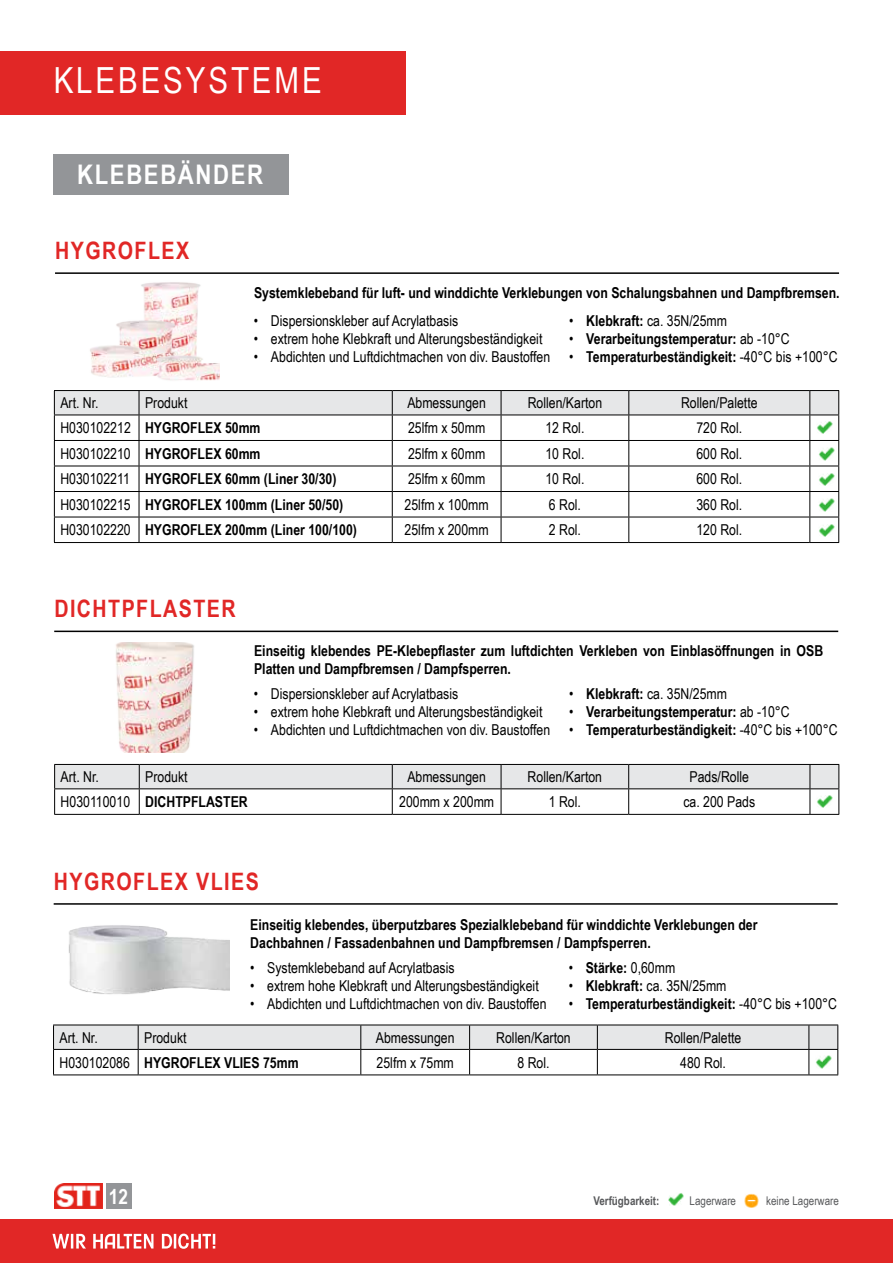
<style>
.page{position:relative;width:893px;height:1263px;background:#fff}
.page>*{position:absolute;margin:0;border:0;box-sizing:border-box;transform-origin:0 0}
.t1{font:36px "Arial Narrow";letter-spacing:.08em;color:#fff}
.t2{font:700 27px "Arial Narrow";letter-spacing:.06em;color:#fff}
.t3{font:700 24px "Arial Narrow";letter-spacing:.06em;color:#e12726}
.t4{font:700 21px "Arial Narrow";color:#fff}
.t5{font:15px "Arial Narrow";color:#000}
.t6{font:700 15px/18px "Arial Narrow";color:#000}
.t7{font:12px "Arial Narrow";color:#58595b}
.t8{font:700 12px "Arial Narrow";color:#58595b}
.s1{font-weight:700}
.s2{font-weight:400}
</style>
<div class="page">
<div style="left:0;top:1219px;width:893px;height:44px;background:#e12726"></div>
<svg style="left:52px;top:1233px;width:163px;height:16px"></svg>
<img style="left:54px;top:1183px;width:48px;height:26px">
<div style="left:106px;top:1183px;width:25px;height:26px;background:#939598"></div>
<img style="left:668px;top:1193px;width:16px;height:13px">
<img style="left:744px;top:1193px;width:15px;height:15px">
<div style="left:54px;top:154px;width:235px;height:41px;background:#939598"></div>
<hr style="left:55px;top:272px;width:784px;height:2px;background:#000">
<img style="left:128px;top:272px;width:84px;height:40px">
<img style="left:116px;top:312px;width:82px;height:39px">
<img style="left:90px;top:344px;width:88px;height:33px">
<img style="left:144px;top:351px;width:76px;height:30px">
<svg style="left:54px;top:390px;width:785px;height:153px"></svg>
<img style="left:816px;top:421px;width:19px;height:13px">
<img style="left:818px;top:448px;width:18px;height:13px">
<img style="left:818px;top:473px;width:18px;height:13px">
<img style="left:818px;top:498px;width:18px;height:13px">
<img style="left:818px;top:524px;width:18px;height:13px">
<hr style="left:54px;top:631px;width:784px;height:1px;background:#000">
<img style="left:116px;top:642px;width:78px;height:111px">
<svg style="left:54px;top:764px;width:785px;height:51px"></svg>
<img style="left:816px;top:795px;width:19px;height:13px">
<div style="left:0;top:51px;width:406px;height:63px;background:#e12726"></div>
<hr style="left:54px;top:903px;width:784px;height:2px;background:#000">
<img style="left:63px;top:903px;width:167px;height:91px">
<svg style="left:53px;top:1024px;width:785px;height:51px"></svg>
<img style="left:815px;top:1055px;width:19px;height:14px">
<h1 class="t1" style="left:54px;top:54px;width:269px">KLEBESYSTEME</h1>
<h2 class="t2" style="left:77px;top:154px;width:136px">KLEBEBÄNDE</h2>
<h2 class="t2" style="left:247px;top:154px;width:17px">R</h2>
<h3 class="t3" style="left:55px;top:232px;width:135px">HYGROFLEX</h3>
<p class="t6" style="left:254px;top:283px;width:587px">Systemklebeband für luft- und winddichte Verklebungen von Schalungsbahnen und Dampfbremsen.</p>
<p class="t5" style="left:254px;top:310px;width:206px">• Dispersionskleber auf Acrylatbasis</p>
<p class="t5" style="left:254px;top:328px;width:290px">• extrem hohe Klebkraft und Alterungsbeständigkeit</p>
<p class="t5" style="left:254px;top:346px;width:298px">• Abdichten und Luftdichtmachen von div. Baustoffen</p>
<p class="t5" style="left:569px;top:310px;width:159px">• <span class="s1">Klebkraft:</span> ca. 35N/25mm</p>
<p class="t6" style="left:569px;top:329px;width:222px"><span class="s2">•</span> Verarbeitungstemperatur: <span class="s2">ab -10°C</span></p>
<p class="t6" style="left:569px;top:347px;width:270px"><span class="s2">•</span> Temperaturbeständigkeit: <span class="s2">-40°C bis +100°C</span></p>
<p class="t5" style="left:60px;top:392px;width:40px">Art. Nr.</p>
<p class="t5" style="left:145px;top:392px;width:44px">Produkt</p>
<p class="t5" style="left:407px;top:392px;width:80px">Abmessungen</p>
<p class="t5" style="left:528px;top:392px;width:76px">Rollen/Karton</p>
<p class="t5" style="left:681px;top:392px;width:78px">Rollen/Palette</p>
<p class="t6" style="left:60px;top:418px;width:202px"><span class="s2">H030102212</span> HYGROFLEX 50mm</p>
<p class="t5" style="left:408px;top:417px;width:79px">25lfm x 50mm</p>
<p class="t5" style="left:545px;top:417px;width:40px">12 Rol.</p>
<p class="t5" style="left:696px;top:417px;width:47px">720 Rol.</p>
<p class="t6" style="left:60px;top:444px;width:202px"><span class="s2">H030102210</span> HYGROFLEX 60mm</p>
<p class="t5" style="left:408px;top:442px;width:79px">25lfm x 60mm</p>
<p class="t5" style="left:545px;top:442px;width:40px">10 Rol.</p>
<p class="t5" style="left:696px;top:442px;width:47px">600 Rol.</p>
<p class="t6" style="left:60px;top:469px;width:278px"><span class="s2">H030102211</span> HYGROFLEX 60mm (Liner 30/30)</p>
<p class="t5" style="left:408px;top:468px;width:79px">25lfm x 60mm</p>
<p class="t5" style="left:545px;top:468px;width:40px">10 Rol.</p>
<p class="t5" style="left:696px;top:468px;width:47px">600 Rol.</p>
<p class="t6" style="left:60px;top:495px;width:284px"><span class="s2">H030102215</span> HYGROFLEX 100mm (Liner 50/50)</p>
<p class="t5" style="left:405px;top:493px;width:86px">25lfm x 100mm</p>
<p class="t5" style="left:549px;top:493px;width:34px">6 Rol.</p>
<p class="t5" style="left:696px;top:493px;width:47px">360 Rol.</p>
<p class="t6" style="left:60px;top:520px;width:298px"><span class="s2">H030102220</span> HYGROFLEX 200mm (Liner 100/100)</p>
<p class="t5" style="left:405px;top:519px;width:86px">25lfm x 200mm</p>
<p class="t5" style="left:549px;top:519px;width:34px">2 Rol.</p>
<p class="t5" style="left:696px;top:519px;width:47px">120 Rol.</p>
<h3 class="t3" style="left:54px;top:590px;width:14px">DICH</h3>
<h3 class="t3" style="left:108px;top:590px;width:129px">TPFLASTER</h3>
<p class="t6" style="left:254px;top:641px;width:571px">Einseitig klebendes PE-Klebepflaster zum luftdichten Verkleben von Einblasöffnungen in OSB<br>Platten und Dampfbremsen / Dampfsperren.</p>
<p class="t5" style="left:254px;top:683px;width:206px">• Dispersionskleber auf Acrylatbasis</p>
<p class="t5" style="left:254px;top:701px;width:290px">• extrem hohe Klebkraft und Alterungsbeständigkeit</p>
<p class="t5" style="left:254px;top:719px;width:298px">• Abdichten und Luftdichtmachen von div. Baustoffen</p>
<p class="t5" style="left:569px;top:683px;width:159px">• <span class="s1">Klebkraft:</span> ca. 35N/25mm</p>
<p class="t6" style="left:569px;top:702px;width:222px"><span class="s2">•</span> Verarbeitungstemperatur: <span class="s2">ab -10°C</span></p>
<p class="t6" style="left:569px;top:720px;width:270px"><span class="s2">•</span> Temperaturbeständigkeit: <span class="s2">-40°C bis +100°C</span></p>
<p class="t5" style="left:61px;top:766px;width:40px">Art. Nr.</p>
<p class="t5" style="left:145px;top:766px;width:44px">Produkt</p>
<p class="t5" style="left:407px;top:766px;width:80px">Abmessungen</p>
<p class="t5" style="left:528px;top:766px;width:76px">Rollen/Karton</p>
<p class="t5" style="left:690px;top:766px;width:61px">Pads/Rolle</p>
<p class="t5" style="left:61px;top:791px;width:93px">H030110010 <span class="s1">DICH</span></p>
<p class="t6" style="left:175px;top:792px;width:74px">TPFLASTER</p>
<p class="t5" style="left:399px;top:791px;width:97px">200mm x 200mm</p>
<p class="t5" style="left:549px;top:791px;width:34px">1 Rol.</p>
<p class="t5" style="left:683px;top:791px;width:73px">ca. 200 Pads</p>
<h3 class="t3" style="left:54px;top:863px;width:183px">HYGROFLEX VLIES</h3>
<p class="t6" style="left:250px;top:915px;width:509px">Einseitig klebendes, überputzbares Spezialklebeband für winddichte Verklebungen der<br>Dachbahnen / Fassadenbahnen und Dampfbremsen / Dampfsperren.</p>
<p class="t5" style="left:250px;top:957px;width:206px">• Systemklebeband auf Acrylatbasis</p>
<p class="t5" style="left:250px;top:975px;width:290px">• extrem hohe Klebkraft und Alterungsbeständigkeit</p>
<p class="t5" style="left:250px;top:993px;width:298px">• Abdichten und Luftdichtmachen von div. Baustoffen</p>
<p class="t5" style="left:569px;top:957px;width:108px">• <span class="s1">Stärke:</span> 0,60mm</p>
<p class="t5" style="left:569px;top:975px;width:159px">• <span class="s1">Klebkraft:</span> ca. 35N/25mm</p>
<p class="t6" style="left:569px;top:994px;width:270px"><span class="s2">•</span> Temperaturbeständigkeit: <span class="s2">-40°C bis +100°C</span></p>
<p class="t5" style="left:60px;top:1026px;width:40px">Art. Nr.</p>
<p class="t5" style="left:144px;top:1026px;width:44px">Produkt</p>
<p class="t5" style="left:376px;top:1026px;width:80px">Abmessungen</p>
<p class="t5" style="left:496px;top:1026px;width:76px">Rollen/Karton</p>
<p class="t5" style="left:665px;top:1026px;width:78px">Rollen/Palette</p>
<p class="t6" style="left:60px;top:1052px;width:241px"><span class="s2">H030102086</span> HYGROFLEX VLIES 75mm</p>
<p class="t5" style="left:377px;top:1051px;width:79px">25lfm x 75mm</p>
<p class="t5" style="left:517px;top:1051px;width:34px">8 Rol.</p>
<p class="t5" style="left:680px;top:1051px;width:47px">480 Rol.</p>
<h3 class="t4" style="left:109px;top:1180px;width:21px">12</h3>
<p class="t8" style="left:593px;top:1191px;width:68px">Verfügbarkeit:</p>
<p class="t7" style="left:690px;top:1191px;width:48px">Lagerware</p>
<p class="t7" style="left:766px;top:1191px;width:74px">keine Lagerware</p>
</div>
